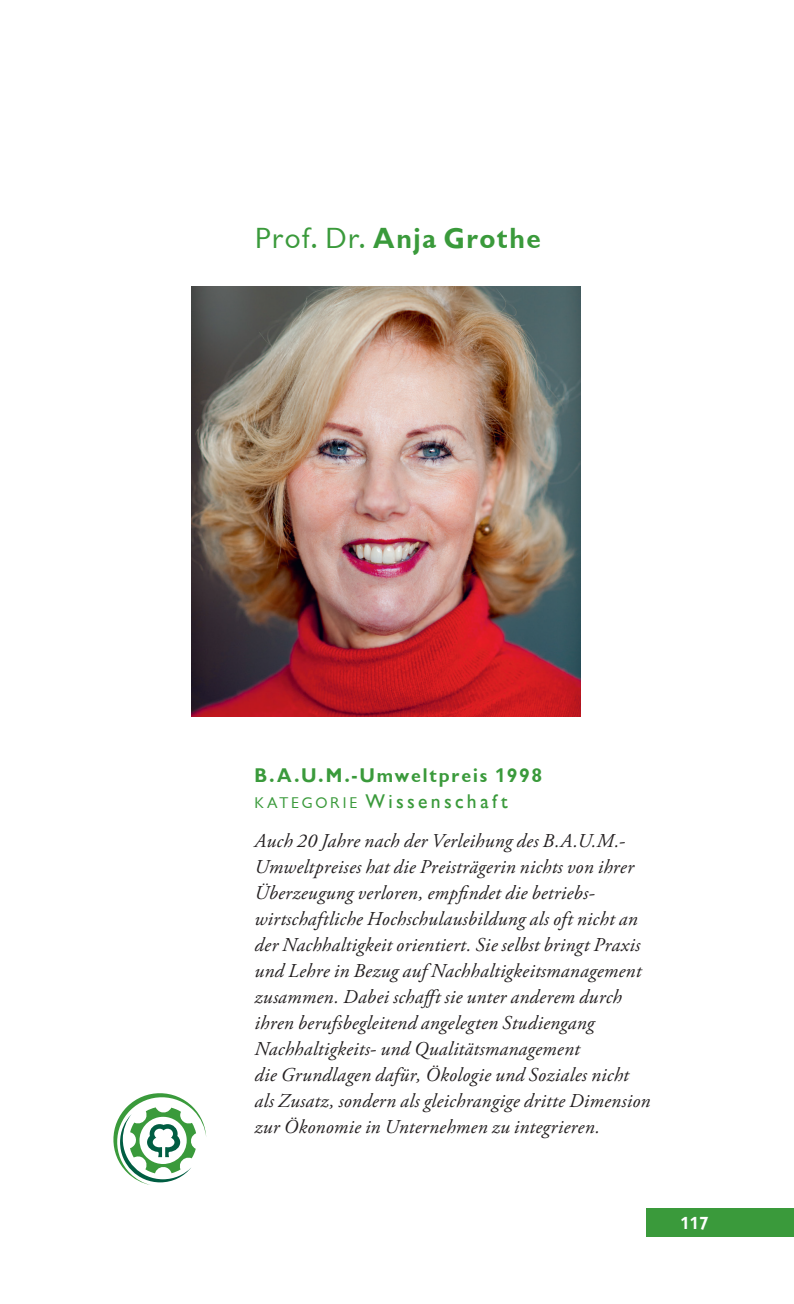
<style>
.page{position:relative;width:794px;height:1304px;background:#fff}
.page>*{position:absolute;margin:0;border:0;box-sizing:border-box;transform-origin:0 0}
.t1{font:700 30px "Chantilly Pro";letter-spacing:.05em;color:#3a9a3b}
.t2{font:700 20.4px/26px "Chantilly Pro";letter-spacing:.095em;color:#3a9a3b}
.t3{font:italic 19.6px/26px "Adobe Garamond Pro";letter-spacing:.015em;color:#231f20}
.t4{font:700 18px "Chantilly Pro";color:#fff}
.s1{font-weight:400}
.s2{font-weight:400;font-size:16px}
.s3{font-weight:500}
</style>
<div class="page">
<div style="left:646px;top:1208px;width:148px;height:28px;background:#3a9a3b"></div>
<svg style="left:113px;top:1093px;width:93px;height:92px"></svg>
<img style="left:192px;top:286px;width:389px;height:431px">
<h1 class="t1" style="left:255px;top:221px;width:287px"><span class="s1">Prof. Dr.</span> Anja Grothe</h1>
<p class="t2" style="left:254px;top:762px;width:289px">B.A.U.M.-Umweltpreis 1998<br><span class="s2">KATEGORIE</span> <span class="s3">Wissenschaft</span></p>
<p class="t3" style="left:254px;top:828px;width:397px">Auch 20 Jahre nach der Verleihung des B.A.U.M.- Umweltpreises hat die Preisträgerin nichts von ihrer Überzeugung verloren, empfindet die betriebs&shy;wirtschaftliche Hochschulausbildung als oft nicht an der Nachhaltigkeit orientiert. Sie selbst bringt Praxis und Lehre in Bezug auf Nachhaltigkeitsmanagement zusammen. Dabei schafft sie unter anderem durch ihren berufsbegleitend angelegten Studiengang Nachhaltigkeits- und Qualitätsmanagement<br>die Grundlagen dafür, Ökologie und Soziales nicht als Zusatz, sondern als gleichrangige dritte Dimension zur Ökonomie in Unternehmen zu integrieren.</p>
<p class="t4" style="left:680px;top:1213px;width:30px">117</p>
</div>
